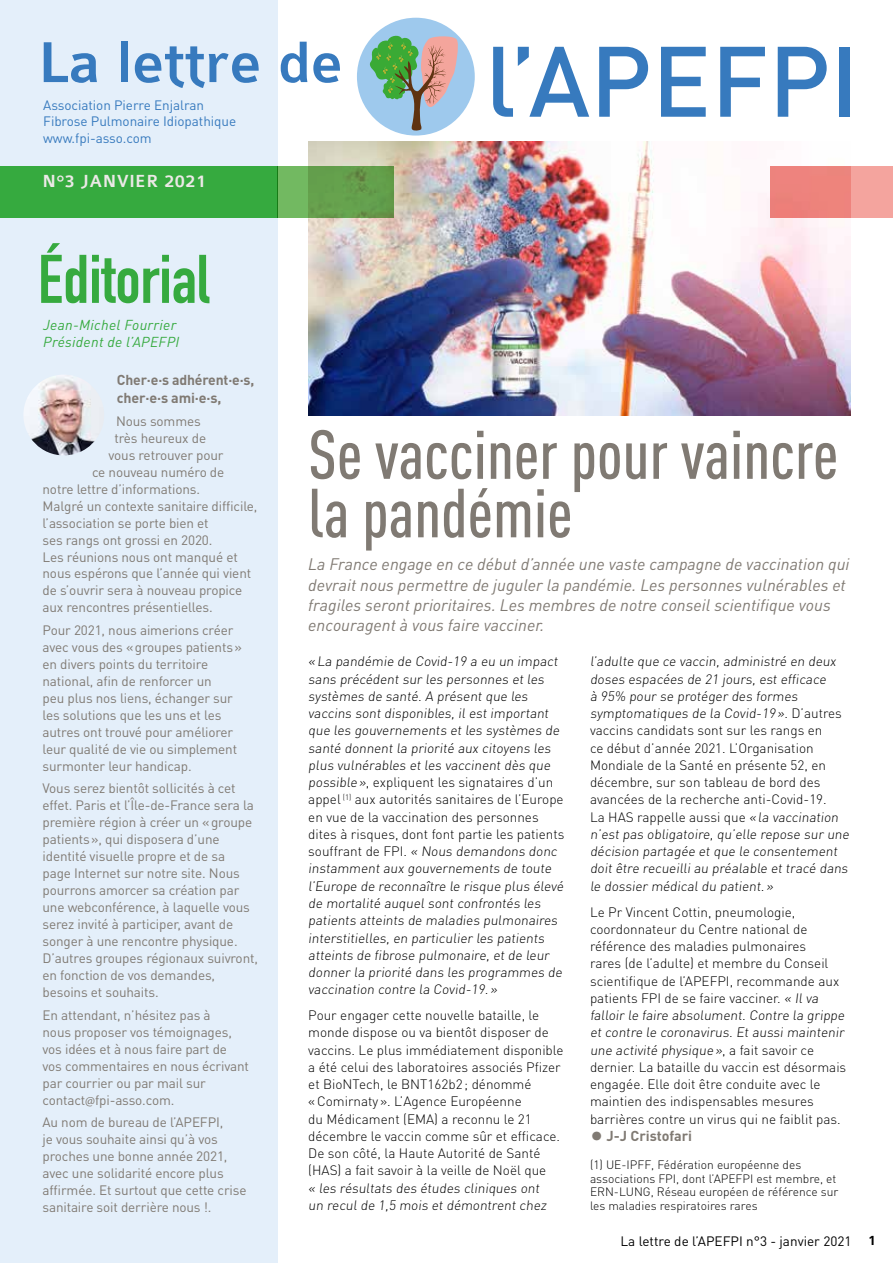
<style>
.page{position:relative;width:893px;height:1263px;background:#fff}
.page>*{position:absolute;margin:0;border:0;box-sizing:border-box;transform-origin:0 0}
.t1{font:500 98.25px "DIN Pro";color:#377abe}
.t2{font:500 68.25px/58.5px "DIN Cond";color:#807a73}
.t3{font:700 67.5px "DIN Condensed";color:#36aa3f}
.t4{font:500 61.5px "Colaborate";color:#377abe}
.t5{font:500 18.75px "Colaborate";letter-spacing:.02em;color:#ece9e7}
.t6{font:italic 16.5px/20.2px "DIN";color:#807a73}
.t7{font:500 15px "Colaborate";color:#000}
.t8{font:700 14.25px/17.5px "DIN Pro";letter-spacing:-.01em;color:#807a73}
.t9{font:italic 14.25px/17.2px "DIN";letter-spacing:.02em;color:#36aa3f}
.t10{font:300 13.5px/17.2px "DIN Pro";color:#000}
.t11{font:13.5px/17px "DIN Pro";letter-spacing:-.01em;color:#807a73}
.t12{font:13.5px/16.5px "DIN Pro";letter-spacing:-.005em;color:#377abe}
.t13{font:13.5px "DIN Pro";color:#000}
.t14{font:300 12px/13.5px "DIN Pro";color:#000}
.s1{font-family:"Myriad Pro"}
.s2{font-size:27px}
</style>
<div class="page">
<div style="left:0;top:0;width:277px;height:1263px;background:#e4effa"></div>
<div style="left:0;top:166px;width:277px;height:52px;background:#36aa3f"></div>
<img style="left:23px;top:375px;width:81px;height:80px;border-radius:40px">
<img style="left:308px;top:142px;width:542px;height:273px">
<div style="left:357px;top:18px;width:118px;height:118px;background:#9ec9ed;border-radius:50%"></div>
<svg style="left:369px;top:34px;width:91px;height:97px"></svg>
<div style="left:770px;top:166px;width:123px;height:52px;background:#f4a49e"></div>
<div style="left:770px;top:166px;width:80px;height:52px;background:#ee837c"></div>
<svg style="left:277px;top:166px;width:117px;height:52px;background:#66a450"></svg>
<h3 class="t4" style="left:38px;top:31px;width:306px">La lettre de</h3>
<p class="t12" style="left:43px;top:96px;width:194px">Association Pierre Enjalran<br>Fibrose Pulmonaire Idiopathique www.fpi-asso.com</p>
<h3 class="t5" style="left:43px;top:172px;width:165px">N°3 JANVIER 2021</h3>
<h1 class="t1" style="left:485px;top:14px;width:375px">l’APEFPI</h1>
<h3 class="t3" style="left:38px;top:234px;width:173px">Éditorial</h3>
<p class="t9" style="left:43px;top:316px;width:138px">Jean-Michel Fourrier<br>Président de l’APEFPI</p>
<p class="t8" style="left:117px;top:371px;width:139px">Cher·e·s adhérent·e·s, cher·e·s ami·e·s,</p>
<p class="t11" style="left:116px;top:412px;width:86px">Nous sommes</p>
<p class="t11" style="left:115px;top:429px;width:93px">très heureux de</p>
<p class="t11" style="left:109px;top:446px;width:116px">vous retrouver pour</p>
<p class="t11" style="left:92px;top:463px;width:134px">ce nouveau numéro de</p>
<p class="t11" style="left:43px;top:480px;width:159px">notre lettre d’informations.</p>
<p class="t11" style="left:43px;top:497px;width:216px">Malgré un contexte sanitaire difficile,</p>
<p class="t11" style="left:43px;top:514px;width:168px">l’association se porte bien et</p>
<p class="t11" style="left:43px;top:531px;width:171px">ses rangs ont grossi en 2020.</p>
<p class="t11" style="left:43px;top:548px;width:197px">Les réunions nous ont manqué et</p>
<p class="t11" style="left:43px;top:565px;width:210px">nous espérons que l’année qui vient</p>
<p class="t11" style="left:43px;top:581px;width:201px">de s’ouvrir sera à nouveau propice</p>
<p class="t11" style="left:43px;top:598px;width:172px">aux rencontres présentielles.</p>
<p class="t11" style="left:43px;top:621px;width:201px">Pour 2021, nous aimerions créer avec vous des «groupes patients» en divers points du territoire national, afin de renforcer un<br>peu plus nos liens, échanger sur les solutions que les uns et les autres ont trouvé pour améliorer leur qualité de vie ou simplement surmonter leur handicap.</p>
<p class="t11" style="left:43px;top:779px;width:217px">Vous serez bientôt sollicités à cet effet. Paris et l’Île-de-France sera la première région à créer un «groupe patients», qui disposera d’une identité visuelle propre et de sa<br>page Internet sur notre site. Nous pourrons amorcer sa création par une webconférence, à laquelle vous serez invité à participer, avant de songer à une rencontre physique.<br>D’autres groupes régionaux suivront, en fonction de vos demandes, besoins et souhaits.</p>
<p class="t11" style="left:43px;top:1006px;width:208px">En attendant, n’hésitez pas à<br>nous proposer vos témoignages, vos idées et à nous faire part de vos commentaires en nous écrivant par courrier ou par mail sur contact<span class="s1">@</span>fpi-asso.com.</p>
<p class="t11" style="left:43px;top:1113px;width:206px">Au nom de bureau de l’APEFPI,<br>je vous souhaite ainsi qu’à vos proches une bonne année 2021, avec une solidarité encore plus affirmée. Et surtout que cette crise sanitaire soit derrière nous !.</p>
<h2 class="t2" style="left:308px;top:424px;width:532px">Se vacciner pour vaincre la pandémie</h2>
<p class="t6" style="left:308px;top:554px;width:543px">La France engage en ce début d’année une vaste campagne de vaccination qui devrait nous permettre de juguler la pandémie. Les personnes vulnérables et fragiles seront prioritaires. Les membres de notre conseil scientifique vous encouragent à vous faire vacciner.</p>
<p class="t10" style="left:308px;top:652px;width:259px">«La pandémie de Covid-19 a eu un impact sans précédent sur les personnes et les systèmes de santé. A présent que les vaccins sont disponibles, il est important que les gouvernements et les systèmes de santé donnent la priorité aux citoyens les plus vulnérables et les vaccinent dès que possible», expliquent les signataires d’un appel <sup>(1)</sup> aux autorités sanitaires de l’Europe en vue de la vaccination des personnes dites à risques, dont font partie les patients so u ffra nt d e F P I . « Nous demandons donc instamment aux gouvernements de toute l’Europe de reconnaître le risque plus élevé de mortalité auquel sont confrontés les patients atteints de maladies pulmonaires interstitielles, en particulier les patients atteints de fibrose pulmonaire, et de leur donner la priorité dans les programmes de vaccination contre la Covid-19.»</p>
<p class="t10" style="left:308px;top:1006px;width:257px">Pour engager cette nouvelle bataille, le monde dispose ou va bientôt disposer de vaccins. Le plus immédiatement disponible a été celui des laboratoires associés Pfizer et BioNTech, le BNT162b2; dénommé «Comirnaty». L’Agence Européenne<br>du Médicament (EMA) a reconnu le 21 décembre le vaccin comme sûr et efficace.<br>De son côté, la Haute Autorité de Santé (HAS) a fait savoir à la veille de Noël que<br>« les résultats des études cliniques ont<br>un recul de 1,5 mois et démontrent chez</p>
<p class="t10" style="left:590px;top:652px;width:263px">l’adulte que ce vaccin, administré en deux doses espacées de 21 jours, est efficace<br>à 95% pour se protéger des formes symptomatiques de la Covid-19». D ’ a u t re s vaccins candidats sont sur les rangs en<br>ce début d’année 2021. L’Organisation Mondiale de la Santé en présente 52, en décembre, sur son tableau de bord des avancées de la recherche anti-Covid-19.<br>La HAS rappelle aussi que «la vaccination n’est pas obligatoire, qu’elle repose sur une décision partagée et que le consentement doit être recueilli au préalable et tracé dans le dossier médical du patient.»</p>
<p class="t10" style="left:590px;top:902px;width:258px">Le Pr Vincent Cottin, pneumologie, coordonnateur du Centre national de référence des maladies pulmonaires<br>rares (de l’adulte) et membre du Conseil scientifique de l’APEFPI, recommande aux patients FPI de se faire vacciner. « Il va falloir le faire absolument. Contre la grippe et contre le coronavirus. Et aussi maintenir une activité physique», a fa i t savo i r ce dernier. La bataille du vaccin est désormais engagée. Elle doit être conduite avec le maintien des indispensables mesures barrières contre un virus qui ne faiblit pas.</p>
<p class="t8" style="left:590px;top:1126px;width:104px"><span class="s2">•</span> J-J Cristofari</p>
<p class="t14" style="left:590px;top:1158px;width:250px">(1) UE-IPFF, Fédération européenne des associations FPI, dont l’APEFPI est membre, et ERN-LUNG, Réseau européen de référence sur les maladies respiratoires rares</p>
<p class="t13" style="left:621px;top:1231px;width:232px">La lettre de l’APEFPI n°3 - janvier 2021</p>
<p class="t7" style="left:868px;top:1232px;width:10px">1</p>
</div>
